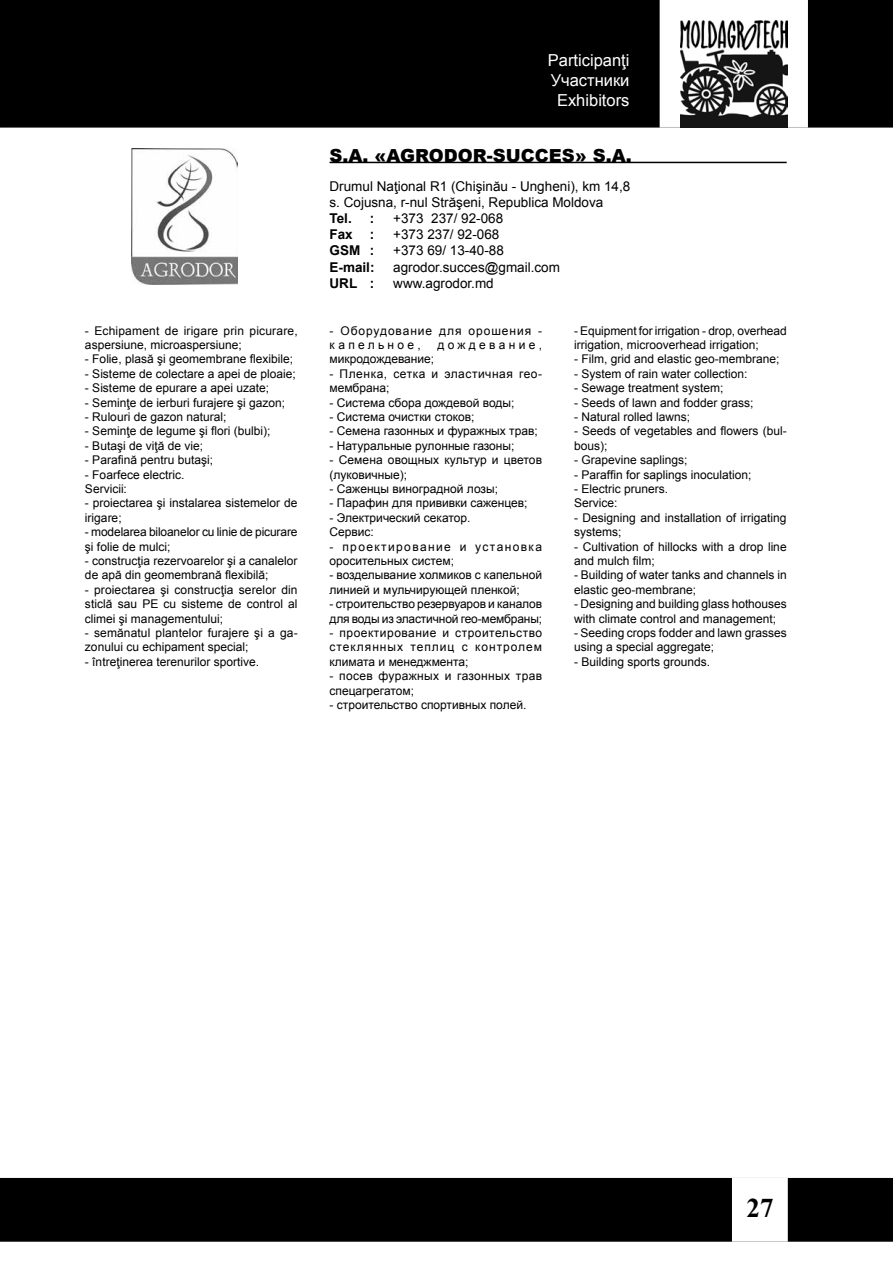
<style>
.page{position:relative;width:893px;height:1263px;background:#fff}
.page>*{position:absolute;margin:0;border:0;box-sizing:border-box;transform-origin:0 0}
.t1{font:700 27px "Times New Roman";color:#000}
.t2{font:900 18px "Arial";color:#000}
.t3{font:16.5px/19.8px "Arial";color:#fff;text-align:center}
.t4{font:13.5px/16.2px "Arial";color:#000}
.t5{font:700 13.5px "Arial";color:#000}
.t6{font:12px/14.4px "Arial";color:#000}
.t7{font:12px/14.4px "Arial";letter-spacing:.105em;color:#000}
.t8{font:12px/14.4px "Arial";letter-spacing:.02em;color:#000}
.t9{font:12px/14.4px "Arial";letter-spacing:.045em;color:#000}
.t10{font:12px/14.4px "Arial";letter-spacing:.075em;color:#000}
.t11{font:12px "Arial";letter-spacing:.275em;color:#000}
</style>
<div class="page">
<div style="left:0;top:1178px;width:893px;height:64px;background:#000;border:2px solid #000"></div>
<div style="left:732px;top:1178px;width:56px;height:64px;background:#fff;border:2px solid #fff"></div>
<div style="left:0;top:0;width:893px;height:128px;background:#000;border:2px solid #000"></div>
<div style="left:660px;top:0;width:148px;height:128px;background:#fff;border:2px solid #fff"></div>
<img style="left:681px;top:21px;width:106px;height:107px">
<hr style="left:329px;top:162px;width:458px;height:1px;background:#000">
<img style="left:131px;top:149px;width:107px;height:136px">
<p class="t6" style="left:85px;top:323px;width:214px">- Echipament de irigare prin picurare, aspersiune, microaspersiune;</p>
<p class="t6" style="left:85px;top:352px;width:210px">- Folie, plasă şi geomembrane flexibile;</p>
<p class="t6" style="left:85px;top:366px;width:212px">- Sisteme de colectare a apei de ploaie;</p>
<p class="t6" style="left:85px;top:381px;width:186px">- Sisteme de epurare a apei uzate;</p>
<p class="t6" style="left:85px;top:395px;width:202px">- Seminţe de ierburi furajere şi gazon;</p>
<p class="t6" style="left:85px;top:409px;width:143px">- Rulouri de gazon natural;</p>
<p class="t6" style="left:85px;top:424px;width:187px">- Seminţe de legume şi flori (bulbi);</p>
<p class="t6" style="left:85px;top:438px;width:120px">- Butaşi de viţă de vie;</p>
<p class="t6" style="left:85px;top:453px;width:130px">- Parafină pentru butaşi;</p>
<p class="t6" style="left:85px;top:467px;width:101px">- Foarfece electric.<br>Servicii:</p>
<p class="t6" style="left:85px;top:496px;width:214px">- proiectarea şi instalarea sistemelor de irigare;</p>
<p class="t6" style="left:85px;top:525px;width:214px">- modelarea biloanelor cu linie de picurare şi folie de mulci;</p>
<p class="t6" style="left:85px;top:553px;width:214px">- construcţia rezervoarelor şi a canalelor de apă din geomembrană flexibilă;</p>
<p class="t6" style="left:85px;top:582px;width:214px;text-align:justify">- proiectarea şi construcţia serelor din sticlă sau PE cu sisteme de control al climei şi managementului;</p>
<p class="t6" style="left:85px;top:625px;width:214px">- semănatul plantelor furajere şi a ga&shy;zonului cu echipament special;</p>
<p class="t6" style="left:85px;top:654px;width:176px">- întreţinerea terenurilor sportive.</p>
<h3 class="t3" style="left:548px;top:50px;width:83px">Participanţi<br>Участники<br>Exhibitors</h3>
<h2 class="t2" style="left:329px;top:142px;width:304px">S.A. «AGRODOR-SUCCES» S.A.</h2>
<p class="t4" style="left:329px;top:178px;width:302px">Drumul Naţional R1 (Chişinău - Ungheni), km 14,8 s. Cojusna, r-nul Străşeni, Republica Moldova</p>
<p class="t5" style="left:329px;top:209px;width:24px">Tel.</p>
<p class="t5" style="left:370px;top:209px;width:6px">:</p>
<p class="t4" style="left:393px;top:210px;width:111px">+373 237/ 92-068</p>
<p class="t5" style="left:329px;top:225px;width:25px">Fax</p>
<p class="t5" style="left:370px;top:225px;width:6px">:</p>
<p class="t4" style="left:393px;top:226px;width:108px">+373 237/ 92-068</p>
<p class="t5" style="left:329px;top:241px;width:46px">GSM :</p>
<p class="t4" style="left:393px;top:243px;width:112px">+373 69/ 13-40-88</p>
<p class="t5" style="left:329px;top:257px;width:47px">E-mail:</p>
<p class="t4" style="left:393px;top:259px;width:168px">agrodor.succes@gmail.com</p>
<p class="t5" style="left:329px;top:274px;width:46px">URL :</p>
<p class="t4" style="left:393px;top:275px;width:102px">www.agrodor.md</p>
<p class="t10" style="left:329px;top:323px;width:214px">- Оборудование для орошения - капельное,</p>
<p class="t11" style="left:437px;top:336px;width:106px">дождевание,</p>
<p class="t6" style="left:329px;top:352px;width:106px">микродождевание;</p>
<p class="t9" style="left:329px;top:366px;width:214px">- Пленка, сетка и эластичная гео&shy;мембрана;</p>
<p class="t6" style="left:329px;top:395px;width:187px">- Система сбора дождевой воды;</p>
<p class="t6" style="left:329px;top:409px;width:146px">- Система очистки стоков;</p>
<p class="t6" style="left:329px;top:424px;width:210px">- Семена газонных и фуражных трав;</p>
<p class="t6" style="left:329px;top:438px;width:187px">- Натуральные рулонные газоны;</p>
<p class="t6" style="left:329px;top:453px;width:214px">- Семена овощных культур и цветов (луковичные);</p>
<p class="t6" style="left:329px;top:481px;width:170px">- Саженцы виноградной лозы;</p>
<p class="t6" style="left:329px;top:496px;width:200px">- Парафин для прививки саженцев;</p>
<p class="t6" style="left:329px;top:510px;width:143px">- Электрический секатор.<br>Сервис:</p>
<p class="t7" style="left:329px;top:539px;width:214px">- проектирование и установка оросительных систем;</p>
<p class="t6" style="left:329px;top:568px;width:214px">- возделывание холмиков с капельной линией и мульчирующей пленкой;</p>
<p class="t6" style="left:329px;top:597px;width:214px">- строительство резервуаров и каналов для воды из эластичной гео-мембраны;</p>
<p class="t6" style="left:329px;top:625px;width:214px;text-align:justify">- проектирование и строительство стеклянных теплиц с контролем климата и менеджмента;</p>
<p class="t8" style="left:329px;top:669px;width:214px">- посев фуражных и газонных трав спецагрегатом;</p>
<p class="t6" style="left:329px;top:697px;width:198px">- строительство спортивных полей.</p>
<p class="t6" style="left:574px;top:323px;width:214px">- Equipment for irrigation - drop, overhead irrigation, microoverhead irrigation;</p>
<p class="t6" style="left:574px;top:352px;width:207px">- Film, grid and elastic geo-membrane;</p>
<p class="t6" style="left:574px;top:366px;width:175px">- System of rain water collection:</p>
<p class="t6" style="left:574px;top:381px;width:151px">- Sewage treatment system;</p>
<p class="t6" style="left:574px;top:395px;width:181px">- Seeds of lawn and fodder grass;</p>
<p class="t6" style="left:574px;top:409px;width:118px">- Natural rolled lawns;</p>
<p class="t6" style="left:574px;top:424px;width:214px">- Seeds of vegetables and flowers (bul&shy;bous);</p>
<p class="t6" style="left:574px;top:453px;width:115px">- Grapevine saplings;</p>
<p class="t6" style="left:574px;top:467px;width:179px">- Paraffin for saplings inoculation;</p>
<p class="t6" style="left:574px;top:481px;width:96px">- Electric pruners.<br>Service:</p>
<p class="t6" style="left:574px;top:510px;width:214px">- Designing and installation of irrigating systems;</p>
<p class="t6" style="left:574px;top:539px;width:214px">- Cultivation of hillocks with a drop line and mulch film;</p>
<p class="t6" style="left:574px;top:568px;width:214px">- Building of water tanks and channels in elastic geo-membrane;</p>
<p class="t6" style="left:574px;top:597px;width:214px">- Designing and building glass hothouses with climate control and management;</p>
<p class="t6" style="left:574px;top:625px;width:214px">- Seeding crops fodder and lawn grasses using a special aggregate;</p>
<p class="t6" style="left:574px;top:654px;width:138px">- Building sports grounds.</p>
<h1 class="t1" style="left:746px;top:1189px;width:28px">27</h1>
</div>
